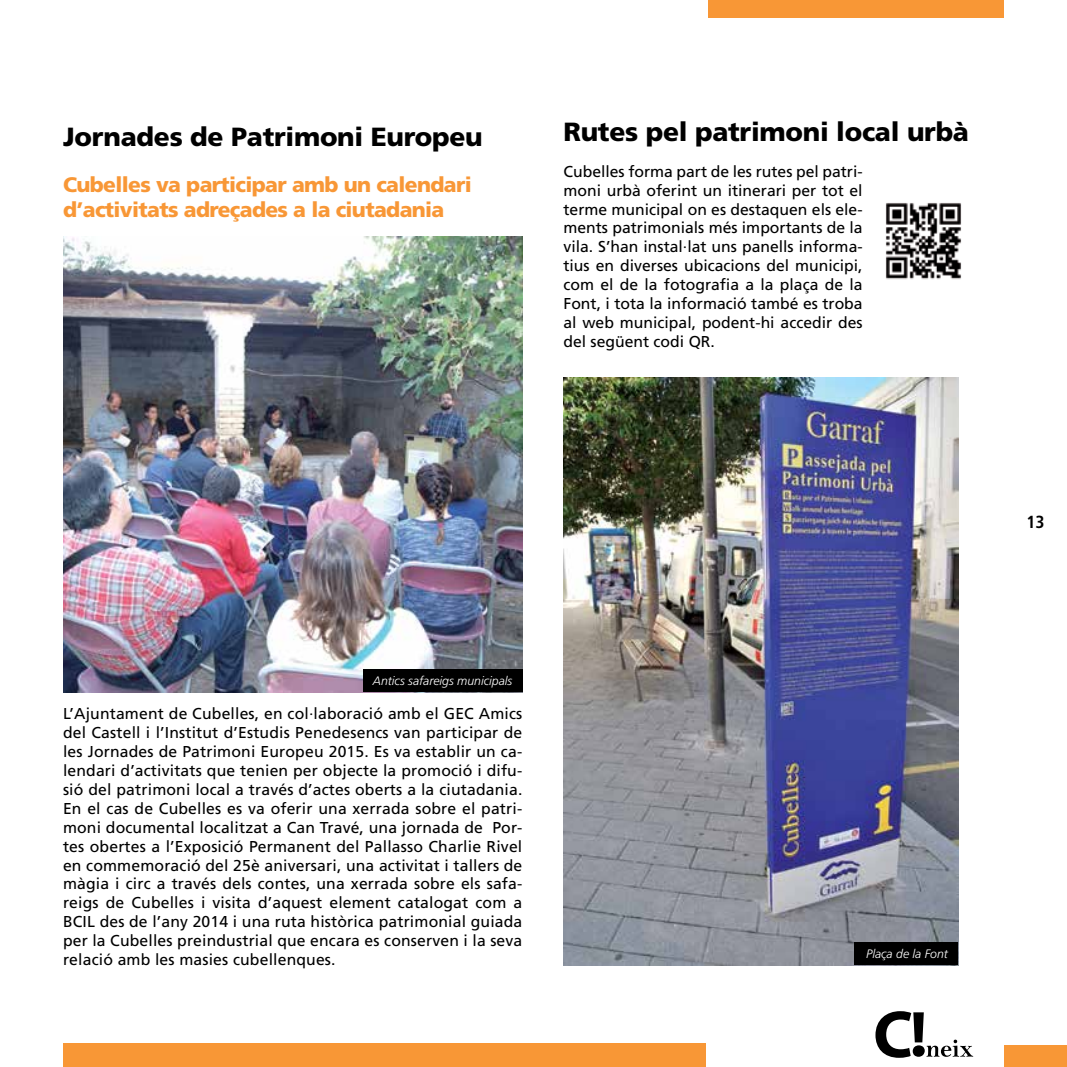
<style>
.page{position:relative;width:1067px;height:1067px;background:#fff}
.page>*{position:absolute;margin:0;border:0;box-sizing:border-box;transform-origin:0 0}
.t1{font:900 26.25px "Frutiger LT Std";letter-spacing:-.01em;color:#000}
.t2{font:900 21px/25.2px "Frutiger LT Std";letter-spacing:-.03em;color:#f89736}
.t3{font:700 condensed 17.5px "Frutiger LT Std";color:#000}
.t4{font:15.75px/18.9px "Frutiger LT Std";letter-spacing:.005em;color:#000;text-align:justify}
.t5{font:italic 300 12.25px "Frutiger LT Std";color:#fff}
</style>
<div class="page">
<img style="left:63px;top:237px;width:459px;height:455px">
<img style="left:563px;top:377px;width:395px;height:588px">
<img style="left:885px;top:203px;width:77px;height:77px">
<div style="left:708px;top:0;width:296px;height:18px;background:#f89736"></div>
<div style="left:63px;top:1043px;width:642px;height:24px;background:#f89736"></div>
<div style="left:1004px;top:1045px;width:63px;height:22px;background:#f89736"></div>
<svg style="left:875px;top:1011px;width:98px;height:46px"></svg>
<div style="left:854px;top:942px;width:103px;height:23px;background:#000"></div>
<div style="left:363px;top:669px;width:159px;height:23px;background:#000"></div>
<h1 class="t1" style="left:63px;top:121px;width:421px">Jornades de Patrimoni Europeu</h1>
<h2 class="t2" style="left:63px;top:172px;width:410px">Cubelles va participar amb un calendari d’activitats adreçades a la ciutadania</h2>
<h1 class="t1" style="left:563px;top:116px;width:407px">Rutes pel patrimoni local urbà</h1>
<p class="t4" style="left:563px;top:162px;width:301px">Cubelles forma part de les rutes pel patri&shy;moni urbà oferint un itinerari per tot el terme municipal on es destaquen els ele&shy;ments patrimonials més importants de la vila. S’han instal·lat uns panells informa&shy;tius en diverses ubicacions del municipi, com el de la fotografia a la plaça de la Font, i tota la informació també es troba al web municipal, podent-hi accedir des del següent codi QR.</p>
<p class="t5" style="left:373px;top:674px;width:141px">Antics safareigs municipals</p>
<p class="t4" style="left:63px;top:704px;width:461px">L’Ajuntament de Cubelles, en col·laboració amb el GEC Amics del Castell i l’Institut d’Estudis Penedesencs van participar de les Jornades de Patrimoni Europeu 2015. Es va establir un ca&shy;lendari d’activitats que tenien per objecte la promoció i difu&shy;sió del patrimoni local a través d’actes oberts a la ciutadania.<br>En el cas de Cubelles es va oferir una xerrada sobre el patri&shy;moni documental localitzat a Can Travé, una jornada de Por&shy;tes obertes a l’Exposició Permanent del Pallasso Charlie Rivel en commemoració del 25è aniversari, una activitat i tallers de màgia i circ a través dels contes, una xerrada sobre els safa&shy;reigs de Cubelles i visita d’aquest element catalogat com a BCIL des de l’any 2014 i una ruta històrica patrimonial guiada per la Cubelles preindustrial que encara es conserven i la seva relació amb les masies cubellenques.</p>
<p class="t3" style="left:1026px;top:512px;width:20px">13</p>
<p class="t5" style="left:866px;top:947px;width:83px">Plaça de la Font</p>
</div>
